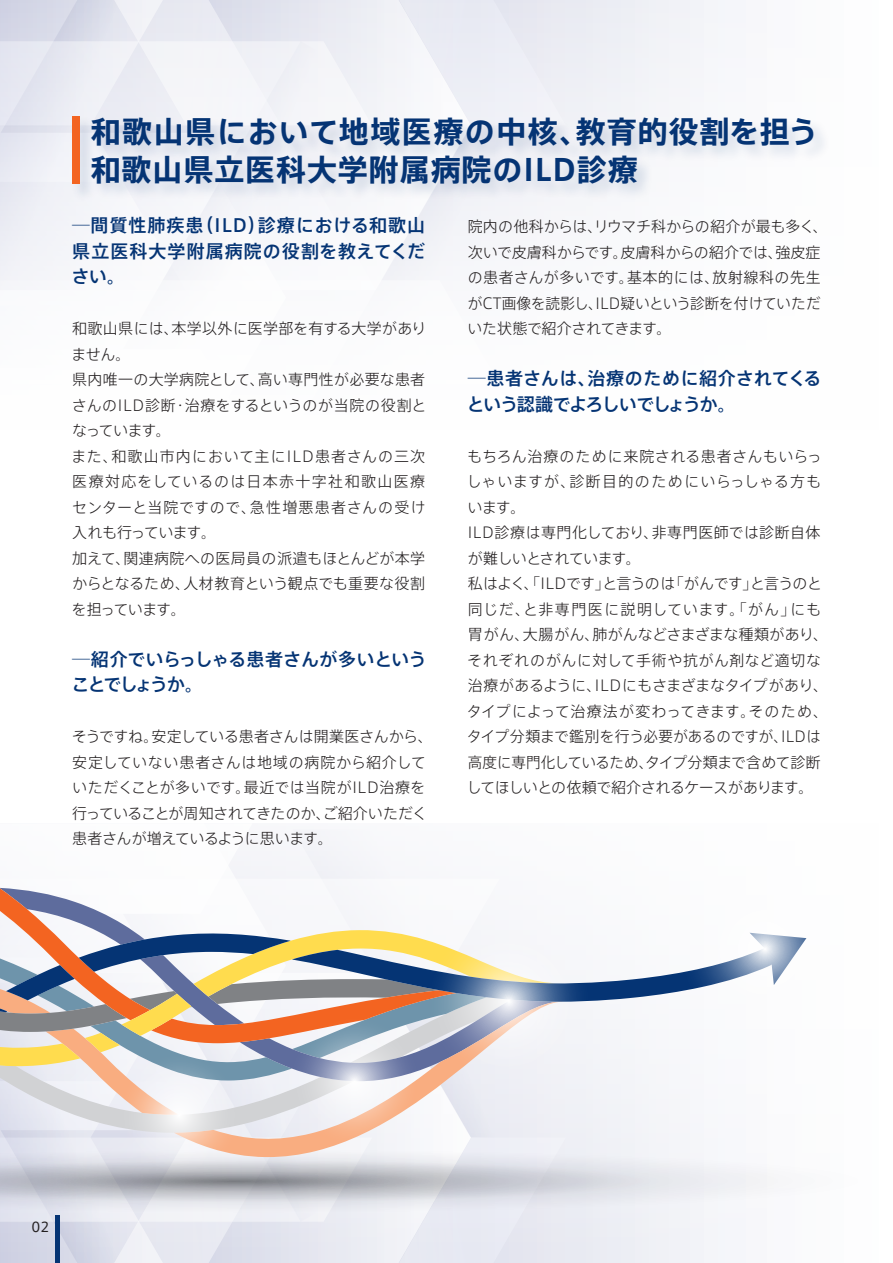
<style>
.page{position:relative;width:893px;height:1263px;background:#fff}
.page>*{position:absolute;margin:0;border:0;box-sizing:border-box;transform-origin:0 0}
.t1{font:700 30px/37.5px "Axis Std";letter-spacing:.03em;color:#053474}
.t2{font:500 18px/25.5px "Axis Std";letter-spacing:.01em;color:#053474;text-align:justify}
.t3{font:500 18px/25.5px "Axis Std";letter-spacing:-.015em;color:#053474}
.t4{font:500 18px/25.5px "Axis Std";letter-spacing:-.02em;color:#053474}
.t5{font:300 15px/25.5px "Axis Std";letter-spacing:.01em;color:#231f20}
.t6{font:13.35px "Axis Std";color:#231f20}
</style>
<div class="page">
<div style="left:0;top:0;width:893px;height:1263px;background:linear-gradient(to bottom,#f5f6f9,#fff)"></div>
<svg style="left:806px;top:1142px;width:87px;height:73px"></svg>
<svg style="left:0;top:823px;width:806px;height:440px"></svg>
<svg style="left:646px;top:830px;width:237px;height:237px"></svg>
<svg style="left:396px;top:888px;width:225px;height:226px"></svg>
<svg style="left:94px;top:1030px;width:170px;height:169px"></svg>
<svg style="left:265px;top:992px;width:179px;height:178px"></svg>
<img style="left:68px;top:112px;width:770px;height:98px">
<div style="left:72px;top:116px;width:8px;height:68px;background:#f36421"></div>
<div style="left:55px;top:1216px;width:5px;height:47px;background:#053474"></div>
<h1 class="t1" style="left:91px;top:111px;width:729px">和歌山県において地域医療の中核、教育的役割を担う和歌山県立医科大学附属病院のILD診療</h1>
<p class="t2" style="left:72px;top:211px;width:355px">─間質性肺疾患（ILD）診療における和歌山県立医科大学附属病院の役割を教えてください。</p>
<p class="t5" style="left:72px;top:315px;width:356px">和歌山県には、本学以外に医学部を有する大学がありません。<br>県内唯一の大学病院として、高い専門性が必要な患者さんのILD診断・治療をするというのが当院の役割となっています。<br>また、和歌山市内において主にILD患者さんの三次医療対応をしているのは日本赤十字社和歌山医療センターと当院ですので、急性増悪患者さんの受け入れも行っています。<br>加えて、関連病院への医局員の派遣もほとんどが本学からとなるため、人材教育という観点でも重要な役割を担っています。</p>
<p class="t4" style="left:71px;top:645px;width:357px">─紹介でいらっしゃる患者さんが多いということでしょうか。</p>
<p class="t5" style="left:72px;top:723px;width:362px">そうですね。安定している患者さんは開業医さんから、安定していない患者さんは地域の病院から紹介していただくことが多いです。最近では当院がILD治療を行っていることが周知されてきたのか、ご紹介いただく患者さんが増えているように思います。</p>
<p class="t5" style="left:468px;top:213px;width:362px">院内の他科からは、リウマチ科からの紹介が最も多く、次いで皮膚科からです。皮膚科からの紹介では、強皮症の患者さんが多いです。基本的には、放射線科の先生がCT画像を読影し、ILD疑いという診断を付けていただいた状態で紹介されてきます。</p>
<p class="t3" style="left:467px;top:364px;width:356px">─患者さんは、治療のために紹介されてくるという認識でよろしいでしょうか。</p>
<p class="t5" style="left:467px;top:442px;width:363px">もちろん治療のために来院される患者さんもいらっしゃいますが、診断目的のためにいらっしゃる方もいます。<br>ILD診療は専門化しており、非専門医師では診断自体が難しいとされています。<br>私はよく、「ILDです」と言うのは「がんです」と言うのと同じだ、と非専門医に説明しています。「がん」にも胃がん、大腸がん、肺がんなどさまざまな種類があり、それぞれのがんに対して手術や抗がん剤など適切な治療があるように、ILDにもさまざまなタイプがあり、タイプによって治療法が変わってきます。そのため、タイプ分類まで鑑別を行う必要があるのですが、ILDは高度に専門化しているため、タイプ分類まで含めて診断してほしいとの依頼で紹介されるケースがあります。</p>
<p class="t6" style="left:31px;top:1216px;width:19px">02</p>
</div>
